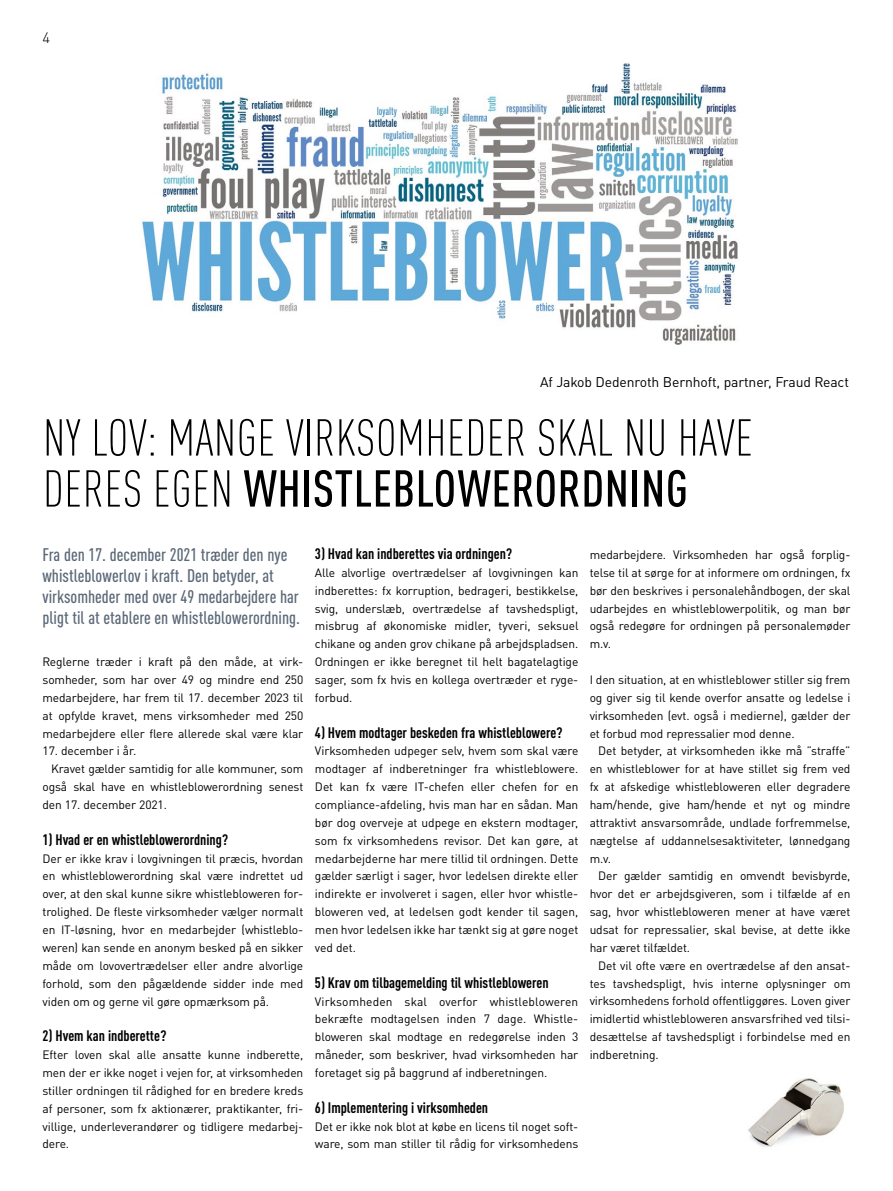
<style>
.page{position:relative;width:893px;height:1191px;background:#fff}
.page>*{position:absolute;margin:0;border:0;box-sizing:border-box;transform-origin:0 0}
.t1{font:300 condensed 51px/51px "DINOT";letter-spacing:.01em;color:#000}
.t2{font:500 condensed 18px/21px "DINOT";color:#5b6877}
.t3{font:700 condensed 15px "DINOT";color:#000}
.t4{font:300 15px "DINOT";color:#000}
.t5{font:13.95px "DINOT";letter-spacing:-.01em;color:#000}
.t6{font:12px/17.9px "DINOT";letter-spacing:-.01em;color:#000;text-align:justify}
.s1{font-weight:500}
</style>
<div class="page">
<img style="left:748px;top:1078px;width:96px;height:69px">
<img style="left:142px;top:63px;width:596px;height:281px">
<p class="t4" style="left:43px;top:28px;width:9px">4</p>
<p class="t5" style="left:540px;top:373px;width:310px">Af Jakob Dedenroth Bernhoft, partner, Fraud React</p>
<h1 class="t1" style="left:43px;top:412px;width:712px">NY LOV: MANGE VIRKSOMHEDER SKAL NU HAVE<br>DERES EGEN <span class="s1">WHISTLEBLOWERORDNING</span></h1>
<h2 class="t2" style="left:43px;top:544px;width:259px">Fra den 17. december 2021 træder den nye whistleblowerlov i kraft. Den betyder, at virksomheder med over 49 medarbejdere har pligt til at etablere en whistleblowerordning.</h2>
<p class="t6" style="left:43px;top:652px;width:262px">Reglerne træder i kraft på den måde, at virk&shy;somheder, som har over 49 og mindre end 250 medarbejdere, har frem til 17. december 2023 til at opfylde kravet, mens virksomheder med 250 medarbejdere eller flere allerede skal være klar</p>
<p class="t6" style="left:43px;top:742px;width:95px">17. december i år.</p>
<p class="t6" style="left:51px;top:760px;width:254px">Kravet gælder samtidig for alle kommuner, som</p>
<p class="t6" style="left:43px;top:777px;width:262px">også skal have en whistleblowerordning senest</p>
<p class="t6" style="left:43px;top:795px;width:126px">den 17. december 2021.</p>
<p class="t3" style="left:43px;top:830px;width:187px">1) Hvad er en whistleblowerordning?</p>
<p class="t6" style="left:43px;top:849px;width:262px">Der er ikke krav i lovgivningen til præcis, hvordan en whistleblowerordning skal være indrettet ud over, at den skal kunne sikre whistlebloweren for&shy;trolighed. De fleste virksomheder vælger normalt en IT-løsning, hvor en medarbejder (whistleblo&shy;weren) kan sende en anonym besked på en sikker måde om lovovertrædelser eller andre alvorlige forhold, som den pågældende sidder inde med viden om og gerne vil gøre opmærksom på.</p>
<p class="t3" style="left:43px;top:1026px;width:125px">2) Hvem kan indberette?</p>
<p class="t6" style="left:43px;top:1045px;width:262px">Efter loven skal alle ansatte kunne indberette, men der er ikke noget i vejen for, at virksomheden stiller ordningen til rådighed for en bredere kreds af personer, som fx aktionærer, praktikanter, fri&shy;villige, underleverandører og tidligere medarbej&shy;dere.</p>
<p class="t3" style="left:315px;top:544px;width:199px">3) Hvad kan indberettes via ordningen?</p>
<p class="t6" style="left:315px;top:563px;width:265px">Alle alvorlige overtrædelser af lovgivningen kan indberettes: fx korruption, bedrageri, bestikkelse, svig, underslæb, overtrædelse af tavshedspligt, misbrug af økonomiske midler, tyveri, seksuel chikane og anden grov chikane på arbejdspladsen.<br>Ordningen er ikke beregnet til helt bagatelagtige sager, som fx hvis en kollega overtræder et ryge&shy;forbud.</p>
<p class="t3" style="left:315px;top:723px;width:249px">4) Hvem modtager beskeden fra whistleblowere?</p>
<p class="t6" style="left:315px;top:742px;width:265px">Virksomheden udpeger selv, hvem som skal være modtager af indberetninger fra whistleblowere.<br>Det kan fx være IT-chefen eller chefen for en compliance-afdeling, hvis man har en sådan. Man bør dog overveje at udpege en ekstern modtager, som fx virksomhedens revisor. Det kan gøre, at medarbejderne har mere tillid til ordningen. Dette gælder særligt i sager, hvor ledelsen direkte eller indirekte er involveret i sagen, eller hvor whistle&shy;bloweren ved, at ledelsen godt kender til sagen, men hvor ledelsen ikke har tænkt sig at gøre noget ved det.</p>
<p class="t3" style="left:315px;top:973px;width:235px">5) Krav om tilbagemelding til whistlebloweren</p>
<p class="t6" style="left:315px;top:992px;width:265px">Virksomheden skal overfor whistlebloweren bekræfte modtagelsen inden 7 dage. Whistle&shy;bloweren skal modtage en redegørelse inden 3 måneder, som beskriver, hvad virksomheden har foretaget sig på baggrund af indberetningen.</p>
<p class="t3" style="left:315px;top:1098px;width:175px">6) Implementering i virksomheden</p>
<p class="t6" style="left:315px;top:1117px;width:265px">Det er ikke nok blot at købe en licens til noget soft&shy;ware, som man stiller til rådig for virksomhedens</p>
<p class="t6" style="left:590px;top:545px;width:262px">medarbejdere. Virksomheden har også forplig&shy;telse til at sørge for at informere om ordningen, fx bør den beskrives i personalehåndbogen, der skal udarbejdes en whistleblowerpolitik, og man bør også redegøre for ordningen på personalemøder m.v.</p>
<p class="t6" style="left:590px;top:670px;width:262px">I den situation, at en whistleblower stiller sig frem og giver sig til kende overfor ansatte og ledelse i virksomheden (evt. også i medierne), gælder der et forbud mod repressalier mod denne.</p>
<p class="t6" style="left:590px;top:742px;width:262px;text-indent:9px">Det betyder, at virksomheden ikke må ”straffe” en whistleblower for at have stillet sig frem ved fx at afskedige whistlebloweren eller degradere ham/hende, give ham/hende et nyt og mindre attraktivt ansvarsområde, undlade forfremmelse, nægtelse af uddannelsesaktiviteter, lønnedgang m.v.</p>
<p class="t6" style="left:590px;top:867px;width:262px;text-indent:9px">Der gælder samtidig en omvendt bevisbyrde, hvor det er arbejdsgiveren, som i tilfælde af en sag, hvor whistlebloweren mener at have været udsat for repressalier, skal bevise, at dette ikke har været tilfældet.</p>
<p class="t6" style="left:590px;top:956px;width:262px;text-indent:9px">Det vil ofte være en overtrædelse af den ansat&shy;tes tavshedspligt, hvis interne oplysninger om virksomhedens forhold offentliggøres. Loven giver imidlertid whistlebloweren ansvarsfrihed ved tilsi&shy;desættelse af tavshedspligt i forbindelse med en indberetning.</p>
</div>
